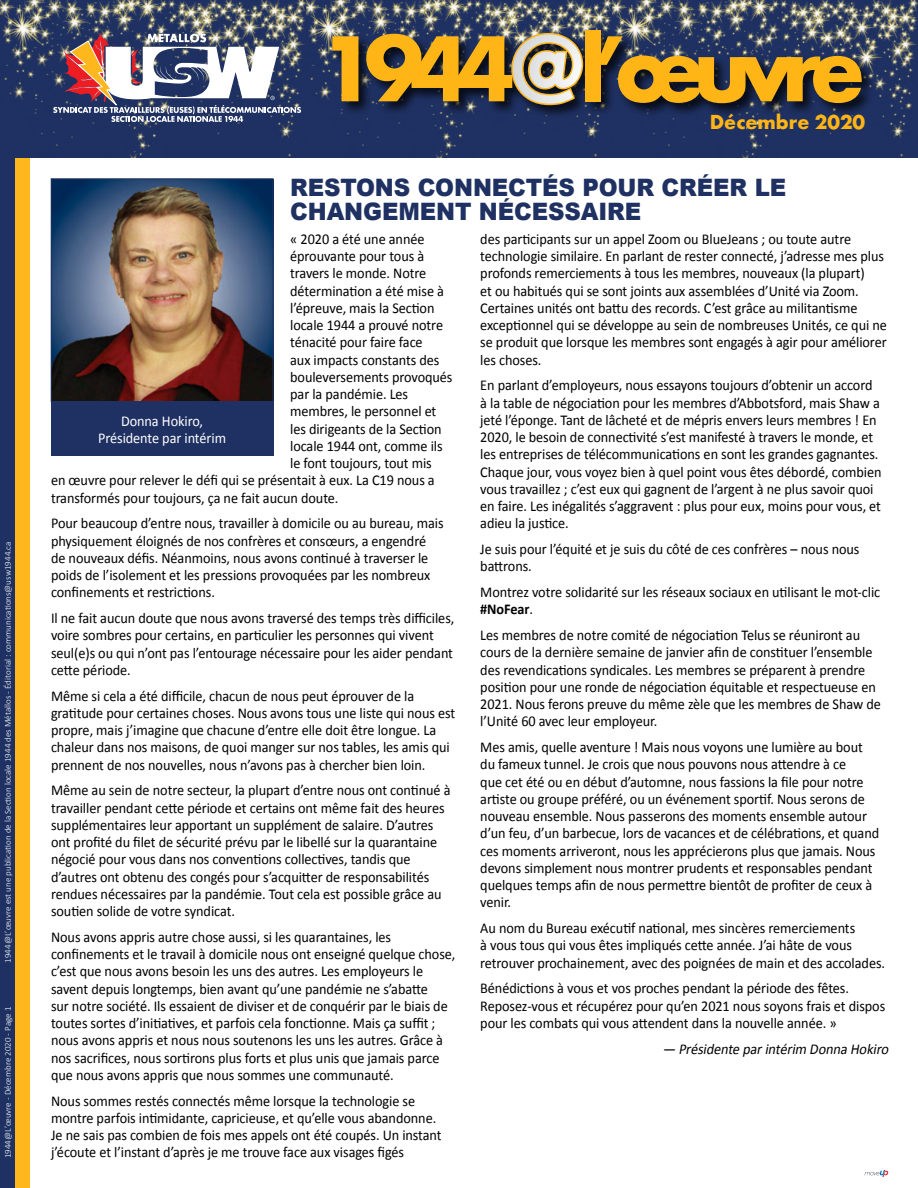
<style>
.page{position:relative;width:918px;height:1188px;background:#fff}
.page>*{position:absolute;margin:0;border:0;box-sizing:border-box;transform-origin:0 0}
.t1{font:700 97.5px "Futura T";letter-spacing:-.13em;color:#ffb515}
.t2{font:900 24px/24px "Arial";letter-spacing:-.005em;color:#1f3162;scale:.95 1}
.t3{font:700 21px "Futura T";color:#ffb515}
.t4{font:15px/17.2px "Calibri";letter-spacing:-.005em;color:#000;scale:.95 1}
.t5{font:italic 15px "Calibri";color:#000;scale:.95 1}
.t6{font:15px/17.2px "Calibri";letter-spacing:-.005em;color:#fff;text-align:center;scale:.95 1}
.t7{font:300 9px "Calibri";color:#fff}
.s1{color:#ffb71e}
.s2{font-weight:700}
</style>
<div class="page">
<div style="left:0;top:155px;width:15px;height:1033px;background:#1f3162"></div>
<div style="left:15px;top:157px;width:15px;height:1031px;background:#ffb71e"></div>
<img style="left:0;top:0;width:918px;height:157px">
<img style="left:53px;top:181px;width:218px;height:219px">
<div style="left:51px;top:179px;width:222px;height:223px;border:1px solid #1f3162"></div>
<div style="left:51px;top:402px;width:222px;height:54px;background:#1f3162"></div>
<svg style="left:864px;top:1170px;width:24px;height:7px"></svg>
<div style="left:330px;top:28px;width:545px;height:91px;background:#000;opacity:.75"></div>
<svg style="left:53px;top:31px;width:248px;height:91px"></svg>
<p class="t7" style="left:2px;top:963px;width:423px;rotate:-90deg">1944@L’œuvre est une publication de la Section locale 1944 des Métallos - Éditorial : communications@usw1944.ca</p>
<p class="t7" style="left:2px;top:1158px;width:153px;rotate:-90deg">1944@L’œuvre - Décembre 2020 - Page 1</p>
<h1 class="t1" style="left:319px;top:11px;width:548px">1944 <span class="s1">@</span>l’œuvre</h1>
<h3 class="t3" style="left:710px;top:109px;width:157px">Décembre 2020</h3>
<h2 class="t2" style="left:290px;top:174px;width:524px">RESTONS CONNECTÉS POUR CRÉER LE<br>CHANGEMENT NÉCESSAIRE</h2>
<p class="t4" style="left:290px;top:230px;width:143px">« 2020 a été une année</p>
<p class="t4" style="left:290px;top:247px;width:143px">éprouvante pour tous à</p>
<p class="t4" style="left:290px;top:265px;width:145px">travers le monde. Notre</p>
<p class="t4" style="left:290px;top:282px;width:163px">détermination a été mise à</p>
<p class="t4" style="left:290px;top:299px;width:153px">l’épreuve, mais la Section</p>
<p class="t4" style="left:290px;top:316px;width:162px">locale 1944 a prouvé notre</p>
<p class="t4" style="left:290px;top:334px;width:141px">ténacité pour faire face</p>
<p class="t4" style="left:290px;top:351px;width:159px">aux impacts constants des</p>
<p class="t4" style="left:290px;top:368px;width:172px">bouleversements provoqués</p>
<p class="t4" style="left:290px;top:385px;width:126px">par la pandémie. Les</p>
<p class="t4" style="left:290px;top:403px;width:155px">membres, le personnel et</p>
<p class="t4" style="left:290px;top:420px;width:161px">les dirigeants de la Section</p>
<p class="t4" style="left:290px;top:437px;width:162px">locale 1944 ont, comme ils</p>
<p class="t4" style="left:290px;top:454px;width:151px">le font toujours, tout mis</p>
<p class="t4" style="left:51px;top:472px;width:405px">en œuvre pour relever le défi qui se présentait à eux. La C19 nous a</p>
<p class="t4" style="left:51px;top:489px;width:304px">transformés pour toujours, ça ne fait aucun doute.</p>
<p class="t4" style="left:51px;top:515px;width:415px">Pour beaucoup d’entre nous, travailler à domicile ou au bureau, mais physiquement éloignés de nos confrères et consœurs, a engendré de nouveaux défis. Néanmoins, nous avons continué à traverser le poids de l’isolement et les pressions provoquées par les nombreux confinements et restrictions.</p>
<p class="t4" style="left:51px;top:609px;width:426px">Il ne fait aucun doute que nous avons traversé des temps très difficiles, voire sombres pour certains, en particulier les personnes qui vivent seul(e)s ou qui n’ont pas l’entourage nécessaire pour les aider pendant cette période.</p>
<p class="t4" style="left:51px;top:687px;width:427px">Même si cela a été difficile, chacun de nous peut éprouver de la gratitude pour certaines choses. Nous avons tous une liste qui nous est propre, mais j’imagine que chacune d’entre elle doit être longue. La chaleur dans nos maisons, de quoi manger sur nos tables, les amis qui prennent de nos nouvelles, nous n’avons pas à chercher bien loin.</p>
<p class="t4" style="left:51px;top:782px;width:422px">Même au sein de notre secteur, la plupart d’entre nous ont continué à travailler pendant cette période et certains ont même fait des heures supplémentaires leur apportant un supplément de salaire. D’autres ont profité du filet de sécurité prévu par le libellé sur la quarantaine négocié pour vous dans nos conventions collectives, tandis que d’autres ont obtenu des congés pour s’acquitter de responsabilités rendues nécessaires par la pandémie. Tout cela est possible grâce au soutien solide de votre syndicat.</p>
<p class="t4" style="left:51px;top:928px;width:427px">Nous avons appris autre chose aussi, si les quarantaines, les confinements et le travail à domicile nous ont enseigné quelque chose, c’est que nous avons besoin les uns des autres. Les employeurs le savent depuis longtemps, bien avant qu’une pandémie ne s’abatte<br>sur notre société. Ils essaient de diviser et de conquérir par le biais de toutes sortes d’initiatives, et parfois cela fonctionne. Mais ça suffit ; nous avons appris et nous nous soutenons les uns les autres. Grâce à nos sacrifices, nous sortirons plus forts et plus unis que jamais parce que nous avons appris que nous sommes une communauté.</p>
<p class="t4" style="left:51px;top:1092px;width:413px">Nous sommes restés connectés même lorsque la technologie se montre parfois intimidante, capricieuse, et qu’elle vous abandonne.<br>Je ne sais pas combien de fois mes appels ont été coupés. Un instant j’écoute et l’instant d’après je me trouve face aux visages figés</p>
<p class="t6" style="left:98px;top:412px;width:136px">Donna Hokiro,<br>Présidente par intérim</p>
<p class="t4" style="left:480px;top:230px;width:430px">des participants sur un appel Zoom ou BlueJeans ; ou toute autre technologie similaire. En parlant de rester connecté, j’adresse mes plus profonds remerciements à tous les membres, nouveaux (la plupart)<br>et ou habitués qui se sont joints aux assemblées d’Unité via Zoom.<br>Certaines unités ont battu des records. C’est grâce au militantisme exceptionnel qui se développe au sein de nombreuses Unités, ce qui ne se produit que lorsque les membres sont engagés à agir pour améliorer les choses.</p>
<p class="t4" style="left:480px;top:377px;width:424px">En parlant d’employeurs, nous essayons toujours d’obtenir un accord à la table de négociation pour les membres d’Abbotsford, mais Shaw a jeté l’éponge. Tant de lâcheté et de mépris envers leurs membres ! En 2020, le besoin de connectivité s’est manifesté à travers le monde, et les entreprises de télécommunications en sont les grandes gagnantes.<br>Chaque jour, vous voyez bien à quel point vous êtes débordé, combien vous travaillez ; c’est eux qui gagnent de l’argent à ne plus savoir quoi en faire. Les inégalités s’aggravent : plus pour eux, moins pour vous, et adieu la justice.</p>
<p class="t4" style="left:480px;top:540px;width:401px">Je suis pour l’équité et je suis du côté de ces confrères – nous nous battrons.</p>
<p class="t4" style="left:480px;top:583px;width:423px">Montrez votre solidarité sur les réseaux sociaux en utilisant le mot-clic <span class="s2">#NoFear</span>.</p>
<p class="t4" style="left:480px;top:626px;width:423px">Les membres de notre comité de négociation Telus se réuniront au cours de la dernière semaine de janvier afin de constituer l’ensemble des revendications syndicales. Les membres se préparent à prendre position pour une ronde de négociation équitable et respectueuse en 2021. Nous ferons preuve du même zèle que les membres de Shaw de l’Unité 60 avec leur employeur.</p>
<p class="t4" style="left:480px;top:738px;width:421px">Mes amis, quelle aventure ! Mais nous voyons une lumière au bout du fameux tunnel. Je crois que nous pouvons nous attendre à ce<br>que cet été ou en début d’automne, nous fassions la file pour notre artiste ou groupe préféré, ou un événement sportif. Nous serons de nouveau ensemble. Nous passerons des moments ensemble autour d’un feu, d’un barbecue, lors de vacances et de célébrations, et quand ces moments arriveront, nous les apprécierons plus que jamais. Nous devons simplement nous montrer prudents et responsables pendant quelques temps afin de nous permettre bientôt de profiter de ceux à venir.</p>
<p class="t4" style="left:480px;top:919px;width:428px">Au nom du Bureau exécutif national, mes sincères remerciements<br>à vous tous qui vous êtes impliqués cette année. J’ai hâte de vous retrouver prochainement, avec des poignées de main et des accolades.</p>
<p class="t4" style="left:480px;top:980px;width:428px">Bénédictions à vous et vos proches pendant la période des fêtes.<br>Reposez-vous et récupérez pour qu’en 2021 nous soyons frais et dispos pour les combats qui vous attendent dans la nouvelle année. »</p>
<p class="t5" style="left:662px;top:1039px;width:243px">— Présidente parintérim Donna Hokiro</p>
</div>
